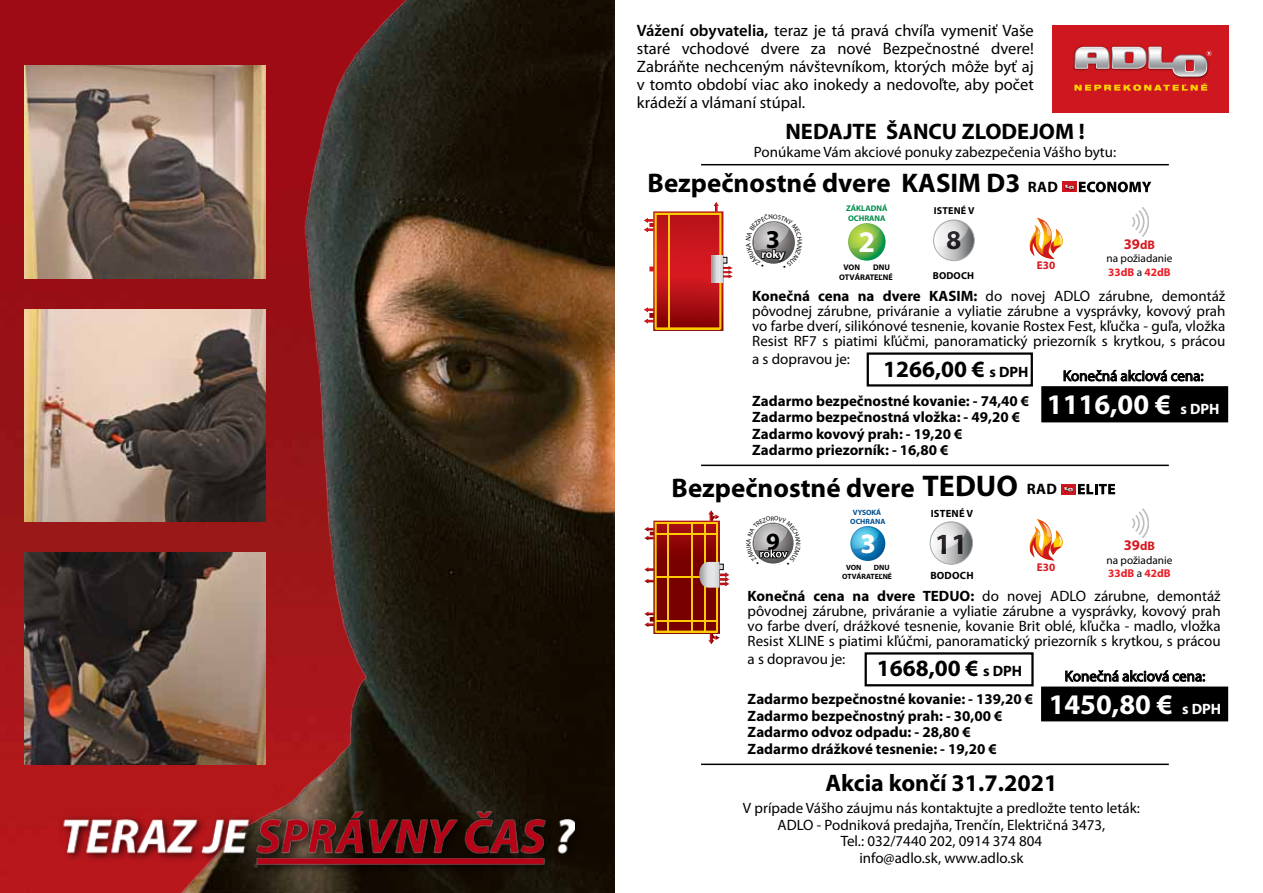
<style>
.page{position:relative;width:1263px;height:893px;background:#fff}
.page>*{position:absolute;margin:0;border:0;box-sizing:border-box;transform-origin:0 0}
.t1{font:700 30px "Myriad Pro";color:#000}
.t2{font:700 30px "Myriad";color:#fff}
.t3{font:700 29.55px "Myriad Pro";color:#1b181c}
.t4{font:700 28.5px "Myriad Pro";color:#fff}
.t5{font:700 27.9px "Myriad";color:#fff}
.t6{font:700 27.15px "Myriad Pro";color:#1b181c}
.t7{font:700 27px "Myriad Pro";color:#000}
.t8{font:700 25.8px "Myriad Pro";color:#000}
.t9{font:700 24.9px "Myriad Pro";color:#000}
.t10{font:700 24px "Myriad Pro";color:#000}
.t11{font:700 23.4px "Myriad Pro";color:#000}
.t12{font:700 22.5px "Myriad Pro";color:#000}
.t13{font:16.5px/18px "Myriad Pro";color:#000;text-align:justify}
.t14{font:15px/15px "Myriad Pro";color:#000;text-align:justify}
.t15{font:700 15px/16.5px "Myriad Pro";color:#000}
.t16{font:700 14.7px "Myriad Pro";color:#d71920}
.t17{font:700 11.55px "Myriad Pro";color:#fff}
.t18{font:11.25px/13.5px "Myriad Pro";color:#000}
.t19{font:700 11.25px "Myriad Pro";color:#d71920}
.t20{font:700 10.5px "Myriad Pro";color:#000}
.t21{font:700 10.05px "Myriad Pro";color:#000}
.t22{font:700 8.1px/9.8px "Myriad";color:#000}
.t23{font:700 8.1px/9.8px "Myriad";color:#008e4c}
.t24{font:700 7.65px/9.1px "Myriad";color:#000}
.t25{font:700 7.65px/9.1px "Myriad";color:#00508f;text-align:center}
.s1{font-weight:600}
.s2{font-size:15.15px}
.s3{font-family:"Myriad Pro"}
.s4{font-family:"Myriad";font-size:12.45px}
.s5{font-weight:700;color:#ed1d24}
.s6{color:#041a20}
.s7{font-weight:700}
.s8{font-size:15px}
</style>
<div class="page">
<img style="left:0;top:0;width:615px;height:893px">
<div style="left:59px;top:806px;width:526px;height:68px;background:#000;opacity:.75"></div>
<img style="left:57px;top:782px;width:517px;height:86px">
<img style="left:24px;top:66px;width:242px;height:212px">
<img style="left:24px;top:309px;width:242px;height:212px">
<img style="left:24px;top:552px;width:242px;height:212px">
<hr style="left:701px;top:764px;width:468px;height:1px;background:#000">
<hr style="left:701px;top:164px;width:468px;height:1px;background:#000">
<div style="left:867px;top:352px;width:166px;height:35px;border:2px solid #000"></div>
<svg style="left:848px;top:223px;width:37px;height:38px"></svg>
<svg style="left:849px;top:224px;width:31px;height:24px"></svg>
<div style="left:1062px;top:182px;width:15px;height:10px;background:#d01b24"></div>
<svg style="left:1064px;top:182px;width:87px;height:10px"></svg>
<svg style="left:644px;top:202px;width:89px;height:129px"></svg>
<svg style="left:711px;top:255px;width:12px;height:27px"></svg>
<div style="left:1042px;top:387px;width:185px;height:34px;background:#000"></div>
<div style="left:1041px;top:386px;width:187px;height:36px;border:2px solid #000"></div>
<svg style="left:1048px;top:369px;width:171px;height:20px"></svg>
<hr style="left:701px;top:465px;width:468px;height:1px;background:#000">
<div style="left:1042px;top:688px;width:185px;height:32px;background:#000"></div>
<div style="left:1041px;top:686px;width:187px;height:35px;border:2px solid #000"></div>
<svg style="left:644px;top:510px;width:85px;height:134px"></svg>
<div style="left:864px;top:652px;width:170px;height:34px;border:2px solid #000"></div>
<svg style="left:1050px;top:670px;width:171px;height:19px"></svg>
<svg style="left:1061px;top:484px;width:3px;height:10px"></svg>
<svg style="left:1064px;top:484px;width:51px;height:10px"></svg>
<svg style="left:850px;top:526px;width:35px;height:35px"></svg>
<svg style="left:852px;top:527px;width:27px;height:22px"></svg>
<svg style="left:930px;top:522px;width:42px;height:42px"></svg>
<div style="left:930px;top:522px;width:43px;height:42px;border:1px solid #a7a9ac;border-radius:50%"></div>
<svg style="left:931px;top:523px;width:36px;height:27px"></svg>
<div style="left:1052px;top:25px;width:177px;height:88px;background:#ce171e"></div>
<img style="left:1073px;top:45px;width:131px;height:34px">
<svg style="left:1075px;top:47px;width:136px;height:30px"></svg>
<svg style="left:1074px;top:83px;width:133px;height:8px"></svg>
<svg style="left:933px;top:220px;width:41px;height:41px"></svg>
<div style="left:933px;top:220px;width:41px;height:41px;border:1px solid #a7a9ac;border-radius:50%"></div>
<svg style="left:935px;top:221px;width:33px;height:26px"></svg>
<svg style="left:1029px;top:218px;width:34px;height:41px"></svg>
<svg style="left:1132px;top:207px;width:17px;height:30px"></svg>
<svg style="left:1029px;top:519px;width:34px;height:41px"></svg>
<svg style="left:1132px;top:508px;width:17px;height:30px"></svg>
<svg style="left:752px;top:221px;width:43px;height:43px"></svg>
<svg style="left:752px;top:522px;width:42px;height:42px"></svg>
<p class="t13" style="left:637px;top:21px;width:398px"><span class="s1">Vážení obyvatelia,</span> teraz je tá pravá chvíľa vymeniť Vaše staré vchodové dvere za nové Bezpečnostné dvere!<br>Zabráňte nechceným návštevníkom, ktorých môže byť aj v tomto období viac ako inokedy a nedovoľte, aby počet krádeží a vlámaní stúpal.</p>
<h3 class="t12" style="left:785px;top:116px;width:301px">NEDAJTE ŠANCU ZLODEJOM !</h3>
<p class="t14" style="left:754px;top:144px;width:364px">Ponúkame Vám akciové ponuky zabezpečenia Vášho bytu:</p>
<h3 class="t7" style="left:647px;top:165px;width:412px">Bezpečnostné dvere KASIM D3 <span class="s2">RAD</span></h3>
<h3 class="t8" style="left:766px;top:223px;width:16px">3</h3>
<p class="t17" style="left:761px;top:247px;width:25px">roky</p>
<p class="t23" style="left:846px;top:204px;width:43px">ZÁKLADNÁ<br>OCHRANA</p>
<h1 class="t2" style="left:858px;top:226px;width:18px">2</h1>
<p class="t22" style="left:843px;top:263px;width:18px">VON</p>
<p class="t22" style="left:839px;top:263px;width:55px;text-indent:34px">DNU<br>OTVÁRATE<span class="s3">Ľ</span>NÉ</p>
<p class="t21" style="left:934px;top:204px;width:10px">Isten</p>
<p class="t21" style="left:961px;top:204px;width:15px">é v</p>
<h3 class="t6" style="left:946px;top:222px;width:17px">8</h3>
<p class="t21" style="left:933px;top:269px;width:8px">bodoch</p>
<p class="t19" style="left:1037px;top:258px;width:20px">E30</p>
<p class="t16" style="left:1124px;top:234px;width:33px">39<span class="s4">dB</span></p>
<p class="t18" style="left:1106px;top:252px;width:67px">na požiadanie<br><span class="s5">33dB</span> <span class="s6">a</span> <span class="s5">42dB</span></p>
<p class="t14" style="left:752px;top:288px;width:475px"><span class="s7">Konečná cena na dvere KASIM:</span> do novej ADLO zárubne, demontáž pôvodnej zárubne, priváranie a vyliatie zárubne a vysprávky, kovový prah vo farbe dverí, silikónové tesnenie, kovanie Rostex Fest, kľučka - guľa, vložka Resist RF7 s piatimi kľúčmi, panoramatický priezorník s krytkou, s prácou</p>
<p class="t14" style="left:752px;top:351px;width:99px">a s dopravou je:</p>
<p class="t15" style="left:752px;top:392px;width:279px">Zadarmo bezpečnostné kovanie: - 74,40 € Zadarmo bezpečnostná vložka: - 49,20 € Zadarmo kovový prah: - 19,20 €<br>Zadarmo priezorník: - 16,80 €</p>
<h3 class="t11" style="left:883px;top:354px;width:147px">1266,00 € <span class="s8">s DPH</span></h3>
<p class="t14" style="left:1063px;top:368px;width:142px">Konečná akciová cena:</p>
<h3 class="t4" style="left:1047px;top:386px;width:174px">1116,00 € <span class="s8">s DPH</span></h3>
<h3 class="t7" style="left:671px;top:471px;width:245px">Bezpečnostné dvere</h3>
<p class="t25" style="left:850px;top:508px;width:37px">VYSOKÁ<br>OCHRANA</p>
<h1 class="t1" style="left:922px;top:467px;width:136px">TEDUO <span class="s2">RAD</span></h1>
<p class="t20" style="left:931px;top:507px;width:11px">Isten</p>
<p class="t20" style="left:959px;top:507px;width:16px">é v</p>
<h3 class="t9" style="left:766px;top:525px;width:15px">9</h3>
<h3 class="t5" style="left:860px;top:529px;width:17px">3</h3>
<h2 class="t3" style="left:935px;top:524px;width:34px">11</h2>
<p class="t24" style="left:846px;top:563px;width:17px">VON</p>
<p class="t24" style="left:842px;top:563px;width:51px;text-indent:32px">DNU<br>OTVÁRATE<span class="s3">Ľ</span>NÉ</p>
<p class="t20" style="left:930px;top:568px;width:8px">bodoch</p>
<p class="t19" style="left:1037px;top:560px;width:20px">E30</p>
<p class="t16" style="left:1124px;top:536px;width:33px">39<span class="s4">dB</span></p>
<p class="t18" style="left:1106px;top:553px;width:67px">na požiadanie<br><span class="s5">33dB</span> <span class="s6">a</span> <span class="s5">42dB</span></p>
<p class="t14" style="left:748px;top:588px;width:475px"><span class="s7">Konečná cena na dvere TEDUO:</span> do novej ADLO zárubne, demontáž pôvodnej zárubne, priváranie a vyliatie zárubne a vysprávky, kovový prah vo farbe dverí, drážkové tesnenie, kovanie Brit oblé, kľučka - madlo, vložka Resist XLINE s piatimi kľúčmi, panoramatický priezorník s krytkou, s prácou</p>
<p class="t14" style="left:748px;top:651px;width:99px">a s dopravou je:</p>
<p class="t15" style="left:748px;top:690px;width:287px">Zadarmo bezpečnostné kovanie: - 139,20 € Zadarmo bezpečnostný prah: - 30,00 € Zadarmo odvoz odpadu: - 28,80 € Zadarmo drážkové tesnenie: - 19,20 €</p>
<h3 class="t11" style="left:877px;top:653px;width:147px">1668,00 € <span class="s8">s DPH</span></h3>
<p class="t14" style="left:1065px;top:668px;width:142px">Konečná akciová cena:</p>
<h3 class="t4" style="left:1049px;top:686px;width:174px">1450,80 € <span class="s8">s DPH</span></h3>
<h3 class="t10" style="left:825px;top:767px;width:233px">Akcia končí 31.7.2021</h3>
<p class="t14" style="left:743px;top:799px;width:398px;line-height:16.5px;text-align:center">V prípade Vášho záujmu nás kontaktujte a predložte tento leták:<br>ADLO - Podniková predajňa, Trenčín, Električná 3473,<br>Tel.: 032/7440 202, 0914 374 804<br>info@adlo.sk, www.adlo.sk</p>
</div>
